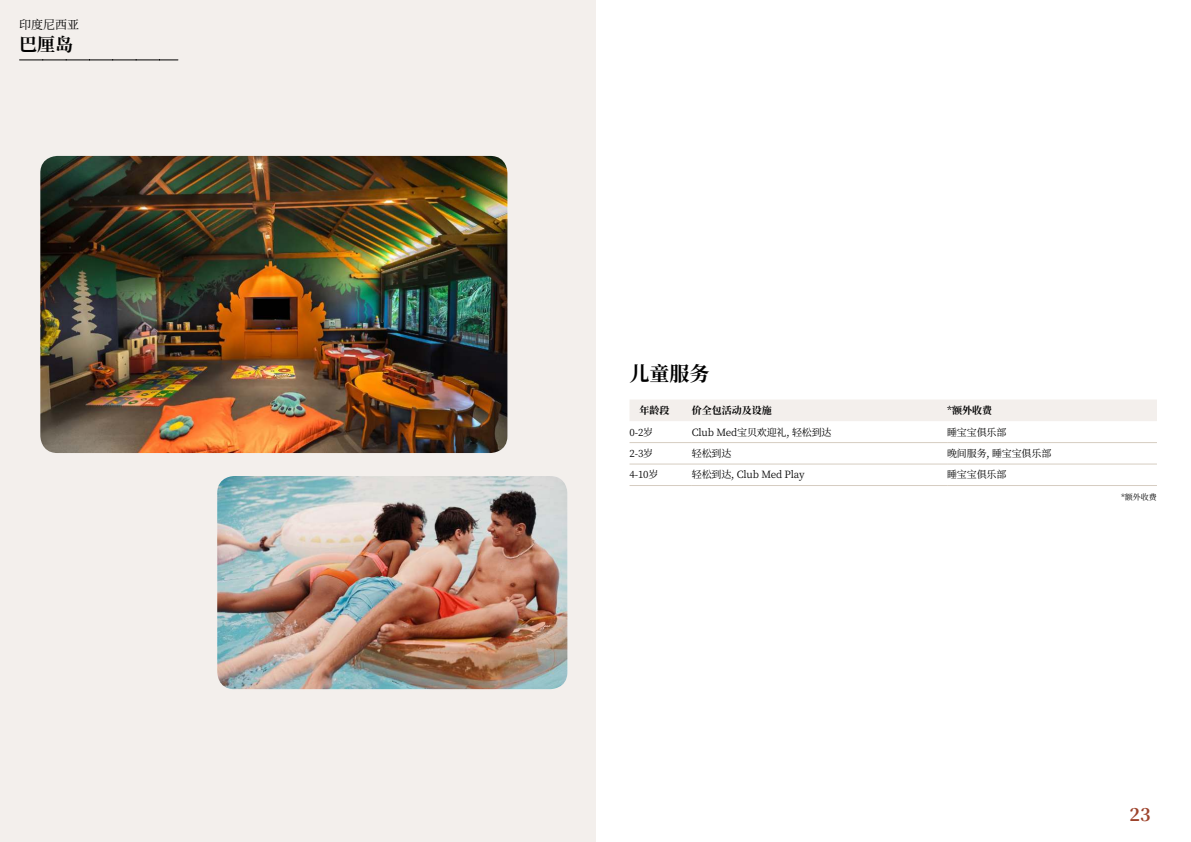
<style>
.page{position:relative;width:1191px;height:842px;background:#fff}
.page>*{position:absolute;margin:0;border:0;box-sizing:border-box;transform-origin:0 0}
.t1{font:700 20px "Noto Serif SC";color:#000}
.t2{font:700 18px "Noto Serif SC";color:#000}
.t3{font:700 18px "Noto Serif SC";color:#9d432c}
.t4{font:12px "Noto Serif SC";color:#000}
.t5{font:10px "Noto Serif SC";letter-spacing:-.015em;color:#000}
.t6{font:700 10px "Noto Serif SC";color:#000}
.t7{font:8px "Noto Serif SC";color:#000}
</style>
<div class="page">
<div style="left:0;top:0;width:595px;height:842px;background:#f3efec"></div>
<img style="left:40px;top:156px;width:467px;height:297px">
<img style="left:217px;top:476px;width:350px;height:213px">
<svg style="left:20px;top:60px;width:158px;height:1px"></svg>
<div style="left:630px;top:400px;width:527px;height:21px;background:#f3efec"></div>
<hr style="left:629px;top:442px;width:63px;height:1px;background:#d6cdc1">
<hr style="left:692px;top:442px;width:255px;height:1px;background:#d6cdc1">
<hr style="left:947px;top:442px;width:210px;height:1px;background:#d6cdc1">
<hr style="left:629px;top:463px;width:63px;height:1px;background:#d6cdc1">
<hr style="left:692px;top:463px;width:255px;height:1px;background:#d6cdc1">
<hr style="left:947px;top:463px;width:210px;height:1px;background:#d6cdc1">
<hr style="left:629px;top:485px;width:63px;height:1px;background:#d6cdc1">
<hr style="left:692px;top:485px;width:255px;height:1px;background:#d6cdc1">
<hr style="left:947px;top:485px;width:210px;height:1px;background:#d6cdc1">
<p class="t4" style="left:19px;top:17px;width:61px">印度尼西亚</p>
<h2 class="t2" style="left:19px;top:34px;width:55px">巴厘岛</h2>
<h1 class="t1" style="left:629px;top:363px;width:81px">儿童服务</h1>
<p class="t6" style="left:639px;top:405px;width:31px">年龄段</p>
<p class="t6" style="left:692px;top:405px;width:81px">价全包活动及设施</p>
<p class="t6" style="left:947px;top:405px;width:46px">*额外收费</p>
<p class="t5" style="left:629px;top:426px;width:25px">0-2岁</p>
<p class="t5" style="left:692px;top:426px;width:141px">Club Med宝贝欢迎礼, 轻松到达</p>
<p class="t5" style="left:947px;top:426px;width:61px">睡宝宝俱乐部</p>
<p class="t5" style="left:629px;top:448px;width:25px">2-3岁</p>
<p class="t5" style="left:692px;top:448px;width:41px">轻松到达</p>
<p class="t5" style="left:947px;top:448px;width:106px">晚间服务, 睡宝宝俱乐部</p>
<p class="t5" style="left:629px;top:469px;width:30px">4-10岁</p>
<p class="t5" style="left:692px;top:469px;width:114px">轻松到达, Club Med Play</p>
<p class="t5" style="left:947px;top:469px;width:61px">睡宝宝俱乐部</p>
<p class="t7" style="left:1121px;top:493px;width:37px">*额外收费</p>
<h2 class="t3" style="left:1129px;top:804px;width:23px">23</h2>
</div>
